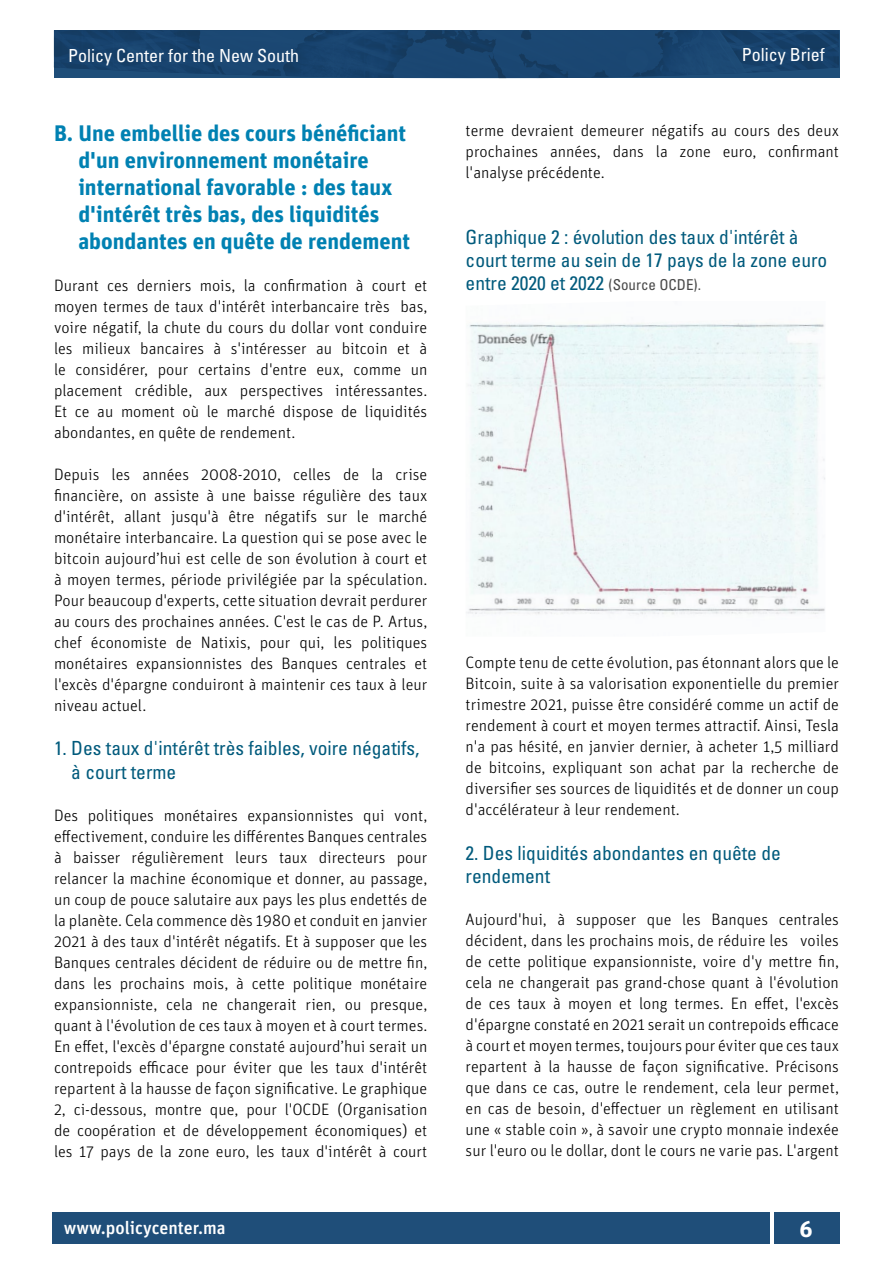
<style>
.page{position:relative;width:893px;height:1263px;background:#fff}
.page>*{position:absolute;margin:0;border:0;box-sizing:border-box;transform-origin:0 0}
.t1{font:700 22.5px/27px "Unit Pro";color:#0081b2}
.t2{font:700 22.5px "Unit Pro";color:#fff}
.t3{font:condensed 19.5px/23.4px "Univers LT Std";color:#005a7c}
.t4{font:condensed 18px "Univers LT Std";color:#fff}
.t5{font:500 18px "Unit Pro";color:#fff}
.t6{font:300 16.5px/21px "Unit Pro";color:#000;text-align:justify}
.s1{font-size:15px;color:#4a4a4a}
</style>
<div class="page">
<img style="left:54px;top:30px;width:785px;height:49px">
<div style="left:52px;top:1212px;width:718px;height:31px;background:#1f4e79"></div>
<div style="left:774px;top:1212px;width:65px;height:31px;background:#1f4e79"></div>
<img style="left:466px;top:323px;width:359px;height:292px">
<p class="t4" style="left:68px;top:44px;width:232px">Policy Center for the New South</p>
<p class="t4" style="left:742px;top:43px;width:84px">Policy Brief</p>
<h1 class="t1" style="left:78px;top:119px;width:333px;text-indent:-24px">B. Une embellie des cours bénéficiant d'un environnement monétaire international favorable : des taux d'intérêt très bas, des liquidités abondantes en quête de rendement</h1>
<p class="t6" style="left:54px;top:275px;width:375px">Durant ces derniers mois, la confirmation à court et moyen termes de taux d'intérêt interbancaire très bas, voire négatif, la chute du cours du dollar vont conduire les milieux bancaires à s'intéresser au bitcoin et à le considérer, pour certains d'entre eux, comme un placement crédible, aux perspectives intéressantes.<br>Et ce au moment où le marché dispose de liquidités abondantes, en quête de rendement.</p>
<p class="t6" style="left:54px;top:464px;width:375px">Depuis les années 2008-2010, celles de la crise financière, on assiste à une baisse régulière des taux d'intérêt, allant jusqu'à être négatifs sur le marché monétaire interbancaire. La question qui se pose avec le bitcoin aujourd’hui est celle de son évolution à court et à moyen termes, période privilégiée par la spéculation.<br>Pour beaucoup d'experts, cette situation devrait perdurer au cours des prochaines années. C'est le cas de P. Artus, chef économiste de Natixis, pour qui, les politiques monétaires expansionnistes des Banques centrales et l'excès d'épargne conduiront à maintenir ces taux à leur niveau actuel.</p>
<p class="t3" style="left:71px;top:736px;width:350px;text-indent:-17px">1. Des taux d'intérêt très faibles, voire négatifs, à court terme</p>
<p class="t6" style="left:54px;top:804px;width:375px">Des politiques monétaires expansionnistes qui vont, effectivement, conduire les différentes Banques centrales à baisser régulièrement leurs taux directeurs pour relancer la machine économique et donner, au passage, un coup de pouce salutaire aux pays les plus endettés de la planète. Cela commence dès 1980 et conduit en janvier 2021 à des taux d'intérêt négatifs. Et à supposer que les Banques centrales décident de réduire ou de mettre fin, dans les prochains mois, à cette politique monétaire expansionniste, cela ne changerait rien, ou presque, quant à l'évolution de ces taux à moyen et à court termes.<br>En effet, l'excès d'épargne constaté aujourd’hui serait un contrepoids efficace pour éviter que les taux d'intérêt repartent à la hausse de façon significative. Le graphique 2, ci-dessous, montre que, pour l'OCDE (Organisation de coopération et de développement économiques) et les 17 pays de la zone euro, les taux d'intérêt à court</p>
<p class="t6" style="left:466px;top:120px;width:375px">terme devraient demeurer négatifs au cours des deux prochaines années, dans la zone euro, confirmant l'analyse précédente.</p>
<p class="t3" style="left:466px;top:225px;width:363px">Graphique 2 : évolution des taux d'intérêt à court terme au sein de 17 pays de la zone euro entre 2020 et 2022 <span class="s1">(Source OCDE).</span></p>
<p class="t6" style="left:466px;top:652px;width:375px">Compte tenu de cette évolution, pas étonnant alors que le Bitcoin, suite à sa valorisation exponentielle du premier trimestre 2021, puisse être considéré comme un actif de rendement à court et moyen termes attractif. Ainsi, Tesla n'a pas hésité, en janvier dernier, à acheter 1,5 milliard de bitcoins, expliquant son achat par la recherche de diversifier ses sources de liquidités et de donner un coup d'accélérateur à leur rendement.</p>
<p class="t3" style="left:466px;top:841px;width:317px">2. Des liquidités abondantes en quête de rendement</p>
<p class="t6" style="left:466px;top:909px;width:375px">Aujourd'hui, à supposer que les Banques centrales décident, dans les prochains mois, de réduire les voiles de cette politique expansionniste, voire d'y mettre fin, cela ne changerait pas grand-chose quant à l'évolution de ces taux à moyen et long termes. En effet, l'excès d'épargne constaté en 2021 serait un contrepoids efficace à court et moyen termes, toujours pour éviter que ces taux repartent à la hausse de façon significative. Précisons que dans ce cas, outre le rendement, cela leur permet, en cas de besoin, d'effectuer un règlement en utilisant une « stable coin », à savoir une crypto monnaie indexée sur l'euro ou le dollar, dont le cours ne varie pas. L'argent</p>
<p class="t5" style="left:64px;top:1216px;width:164px">www.policycenter.ma</p>
<h1 class="t2" style="left:799px;top:1214px;width:15px">6</h1>
</div>
